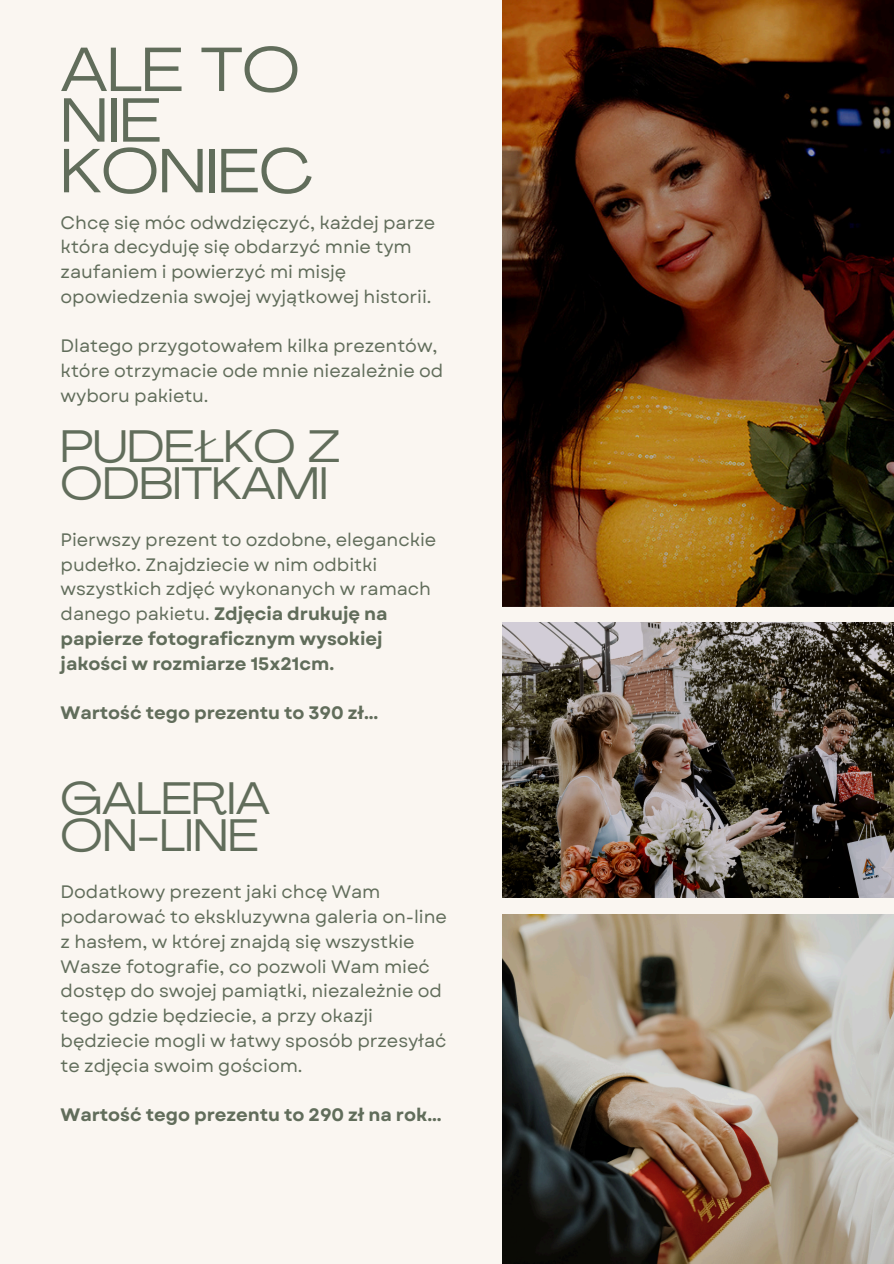
<style>
.page{position:relative;width:894px;height:1264px;background:#fff}
.page>*{position:absolute;margin:0;border:0;box-sizing:border-box;transform-origin:0 0}
.t1{font:expanded 61.5px/50.7px "Agrandir";color:#616d5b}
.t2{font:expanded 45px/37.2px "Agrandir";color:#616d5b}
.t3{font:18px/24.8px "Garet";letter-spacing:-.005em;color:#616d5b}
.t4{font:700 18px "Garet";letter-spacing:-.005em;color:#616d5b}
.s1{font-weight:700}
</style>
<div class="page">
<div style="left:0;top:0;width:893px;height:1263px;background:#faf6f1"></div>
<img style="left:502px;top:0;width:390px;height:606px">
<img style="left:502px;top:914px;width:390px;height:349px">
<img style="left:502px;top:622px;width:390px;height:276px">
<h1 class="t1" style="left:61px;top:50px;width:254px">ALE TO<br>NIE<br>KONIEC</h1>
<p class="t3" style="left:61px;top:210px;width:376px">Chcę się móc odwdzięczyć, każdej parze która decyduję się obdarzyć mnie tym zaufaniem i powierzyć mi misję opowiedzenia swojej wyjątkowej historii.</p>
<p class="t3" style="left:61px;top:334px;width:384px">Dlatego przygotowałem kilka prezentów, które otrzymacie ode mnie niezależnie od wyboru pakietu.</p>
<h2 class="t2" style="left:61px;top:432px;width:280px">PUDEŁKO Z<br>ODBITKAMI</h2>
<p class="t3" style="left:61px;top:527px;width:377px">Pierwszy prezent to ozdobne, eleganckie pudełko. Znajdziecie w nim odbitki wszystkich zdjęć wykonanych w ramach danego pakietu. <span class="s1">Zdjęcia drukuję na papierze fotograficznym wysokiej jakości w rozmiarze 15x21cm.</span></p>
<p class="t4" style="left:61px;top:700px;width:319px">Wartość tego prezentu to 390 zł...</p>
<h2 class="t2" style="left:61px;top:784px;width:211px">GALERIA<br>ON-LINE</h2>
<p class="t3" style="left:61px;top:879px;width:387px">Dodatkowy prezent jaki chcę Wam podarować to ekskluzywna galeria on-line z hasłem, w której znajdą się wszystkie Wasze fotografie, co pozwoli Wam mieć dostęp do swojej pamiątki, niezależnie od tego gdzie będziecie, a przy okazji będziecie mogli w łatwy sposób przesyłać te zdjęcia swoim gościom.</p>
<p class="t4" style="left:61px;top:1101px;width:382px">Wartość tego prezentu to 290 zł na rok...</p>
</div>
